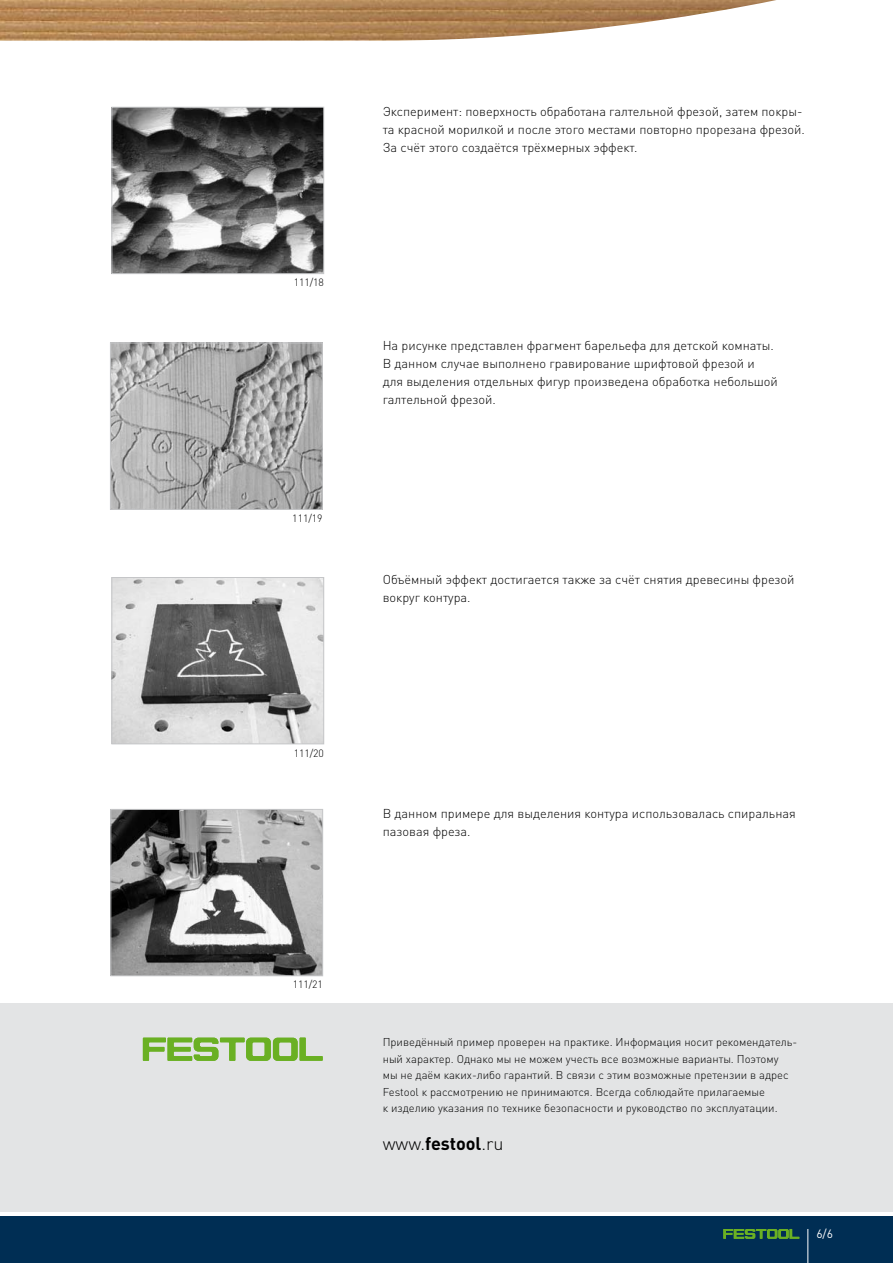
<style>
.page{position:relative;width:893px;height:1263px;background:#fff}
.page>*{position:absolute;margin:0;border:0;box-sizing:border-box;transform-origin:0 0}
.t1{font:300 18px "DIN Pro";color:#000}
.t2{font:300 12.75px/18px "DIN Pro";color:#000}
.t3{font:12px "DIN Pro";color:#fff}
.t4{font:300 11.25px/16.5px "DIN Pro";color:#000}
.t5{font:300 10.5px "DIN Pro";letter-spacing:-.005em;color:#000}
.s1{font-weight:700}
</style>
<div class="page">
<div style="left:0;top:1216px;width:893px;height:47px;background:#002e54"></div>
<svg style="left:723px;top:1229px;width:76px;height:10px"></svg>
<hr style="left:807px;top:1229px;width:1px;height:34px;background:#fff">
<div style="left:0;top:1003px;width:893px;height:209px;background:#e3e4e5"></div>
<svg style="left:143px;top:1037px;width:180px;height:24px"></svg>
<img style="left:0;top:0;width:776px;height:41px">
<img style="left:114px;top:109px;width:208px;height:163px">
<div style="left:112px;top:107px;width:212px;height:167px;border:1px solid #c5c6c8"></div>
<img style="left:112px;top:811px;width:209px;height:163px">
<div style="left:110px;top:809px;width:213px;height:167px;border:1px solid #c5c6c8"></div>
<img style="left:112px;top:345px;width:209px;height:163px">
<div style="left:110px;top:343px;width:213px;height:167px;border:1px solid #c5c6c8"></div>
<img style="left:114px;top:579px;width:208px;height:163px">
<div style="left:112px;top:577px;width:212px;height:167px;border:1px solid #c5c6c8"></div>
<p class="t5" style="left:294px;top:275px;width:32px">111/18</p>
<p class="t5" style="left:292px;top:511px;width:32px">111/19</p>
<p class="t5" style="left:294px;top:746px;width:32px">111/20</p>
<p class="t5" style="left:293px;top:977px;width:32px">111/21</p>
<p class="t2" style="left:383px;top:102px;width:424px">Эксперимент: поверхность обработана галтельной фрезой, затем покры&shy;та красной морилкой и после этого местами повторно прорезана фрезой.<br>За счёт этого создаётся трёхмерных эффект.</p>
<p class="t2" style="left:383px;top:336px;width:397px">На рисунке представлен фрагмент барельефа для детской комнаты.<br>В данном случае выполнено гравирование шрифтовой фрезой и для выделения отдельных фигур произведена обработка небольшой галтельной фрезой.</p>
<p class="t2" style="left:383px;top:570px;width:413px">Объёмный эффект достигается также за счёт снятия древесины фрезой вокруг контура.</p>
<p class="t2" style="left:383px;top:804px;width:415px">В данном примере для выделения контура использовалась спиральная пазовая фреза.</p>
<p class="t4" style="left:383px;top:1033px;width:416px">Приведённый пример проверен на практике. Информация носит рекомендатель&shy;ный характер. Однако мы не можем учесть все возможные варианты. Поэтому<br>мы не даём каких-либо гарантий. В связи с этим возможные претензии в адрес Festool к рассмотрению не принимаются. Всегда соблюдайте прилагаемые<br>к изделию указания по технике безопасности и руководство по эксплуатации.</p>
<h1 class="t1" style="left:383px;top:1131px;width:122px">www.<span class="s1">festool</span>.ru</h1>
<p class="t3" style="left:816px;top:1225px;width:18px">6/6</p>
</div>
